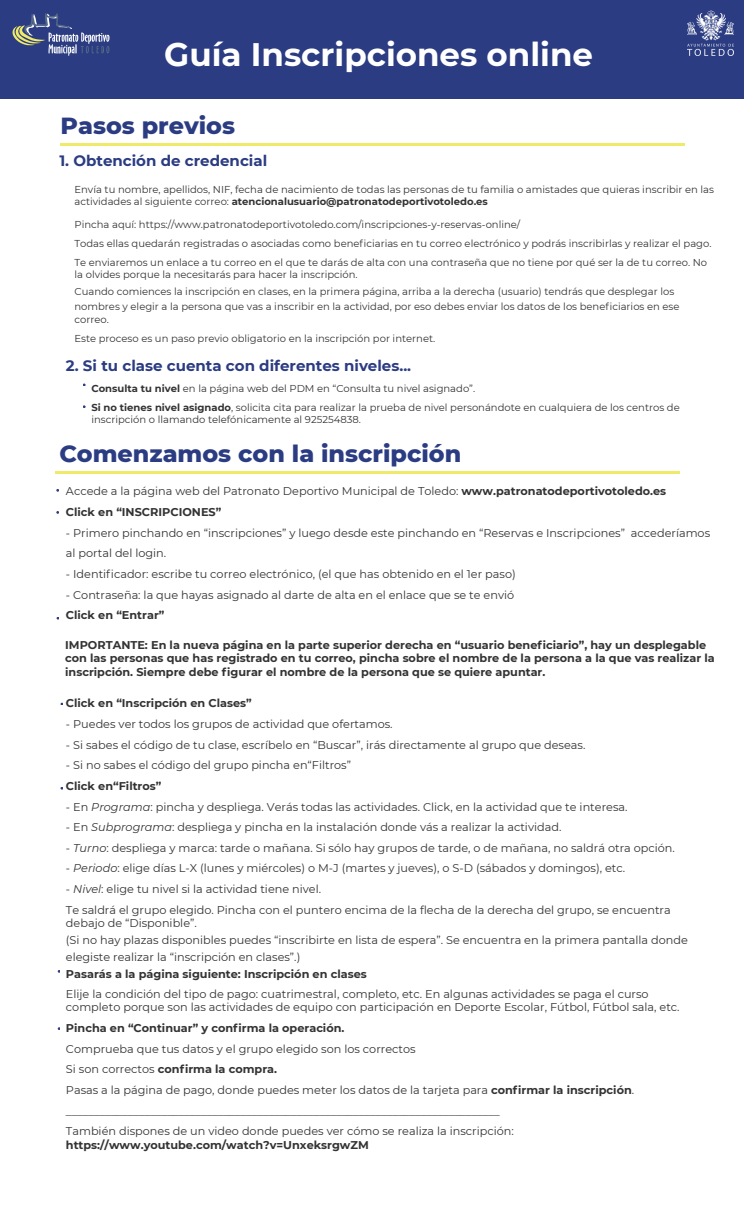
<style>
.page{position:relative;width:744px;height:1215px;background:#fff}
.page>*{position:absolute;margin:0;border:0;box-sizing:border-box;transform-origin:0 0}
.t1{font:700 32.5px "Montserrat";color:#fff}
.t2{font:800 23.75px "Montserrat";color:#2b3c82}
.t3{font:700 15px "Montserrat";color:#2b3c82}
.t4{font:11.25px/13.1px "Montserrat";color:#333}
.t5{font:700 11.25px/13.1px "Montserrat";color:#333}
.t6{font:10px/11.6px "Montserrat";color:#333}
.s1{font-weight:700}
.s2{font-style:italic}
.s3{font-weight:400}
</style>
<div class="page">
<div style="left:0;top:0;width:743px;height:98px;background:#2b3c82"></div>
<img style="left:687px;top:10px;width:45px;height:45px">
<hr style="left:61px;top:144px;width:623px;height:2px;background:#efeb68">
<hr style="left:55px;top:471px;width:624px;height:2px;background:#efeb68">
<svg style="left:12px;top:13px;width:97px;height:43px"></svg>
<p class="t1" style="left:164px;top:35px;width:430px">Guía Inscripciones online</p>
<p class="t2" style="left:61px;top:111px;width:176px">Pasos previos</p>
<p class="t3" style="left:59px;top:152px;width:209px">1. Obtención de credencial</p>
<p class="t6" style="left:74px;top:184px;width:641px">Envía tu nombre, apellidos, NIF, fecha de nacimiento de todas las personas de tu familia o amistades que quieras inscribir en las actividades al siguiente correo: <span class="s1">atencionalusuario@patronatodeportivotoledo.es</span></p>
<p class="t6" style="left:74px;top:219px;width:447px">Pincha aquí: https://www.patronatodeportivotoledo.com/inscripciones-y-reservas-online/</p>
<p class="t6" style="left:74px;top:237px;width:638px">Todas ellas quedarán registradas o asociadas como beneficiarias en tu correo electrónico y podrás inscribirlas y realizar el pago.</p>
<p class="t6" style="left:74px;top:256px;width:634px">Te enviaremos un enlace a tu correo en el que te darás de alta con una contraseña que no tiene por qué ser la de tu correo. No</p>
<p class="t6" style="left:74px;top:268px;width:285px">la olvides porque la necesitarás para hacer la inscripción.</p>
<p class="t6" style="left:74px;top:285px;width:601px">Cuando comiences la inscripción en clases, en la primera página, arriba a la derecha (usuario) tendrás que desplegar los</p>
<p class="t6" style="left:74px;top:301px;width:606px">nombres y elegir a la persona que vas a inscribir en la actividad, por eso debes enviar los datos de los beneficiarios en ese</p>
<p class="t6" style="left:74px;top:313px;width:36px">correo.</p>
<p class="t6" style="left:74px;top:332px;width:362px">Este proceso es un paso previo obligatorio en la inscripción por internet.</p>
<p class="t3" style="left:66px;top:356px;width:347px">2. Si tu clase cuenta con diferentes niveles...</p>
<p class="t6" style="left:91px;top:382px;width:385px"><span class="s1">Consulta tu nivel</span> en la página web del PDM en “Consulta tu nivel asignado”.</p>
<p class="t6" style="left:91px;top:401px;width:589px"><span class="s1">Si no tienes nivel asignado</span>, solicita cita para realizar la prueba de nivel personándote en cualquiera de los centros de</p>
<p class="t6" style="left:91px;top:413px;width:271px">inscripción o llamando telefónicamente al 925254838.</p>
<p class="t2" style="left:59px;top:438px;width:403px">Comenzamos con la inscripción</p>
<p class="t4" style="left:66px;top:484px;width:601px">Accede a la página web del Patronato Deportivo Municipal de Toledo: <span class="s1">www.patronatodeportivotoledo.es</span></p>
<p class="t5" style="left:66px;top:505px;width:157px">Click en “INSCRIPCIONES”</p>
<p class="t4" style="left:66px;top:522px;width:645px;line-height:20.6px">- Primero pinchando en “inscripciones” y luego desde este pinchando en “Reservas e Inscripciones” accederíamos al portal del login.</p>
<p class="t4" style="left:66px;top:567px;width:451px">- Identificador: escribe tu correo electrónico, (el que has obtenido en el 1er paso)</p>
<p class="t4" style="left:66px;top:588px;width:449px">- Contraseña: la que hayas asignado al darte de alta en el enlace que se te envió</p>
<p class="t5" style="left:66px;top:608px;width:100px">Click en “Entrar”</p>
<p class="t5" style="left:65px;top:638px;width:651px">IMPORTANTE: En la nueva página en la parte superior derecha en “usuario beneficiario”, hay un desplegable con las personas que has registrado en tu correo, pincha sobre el nombre de la persona a la que vas realizar la inscripción. Siempre debe figurar el nombre de la persona que se quiere apuntar.</p>
<p class="t5" style="left:66px;top:696px;width:187px">Click en “Inscripción en Clases”</p>
<p class="t4" style="left:66px;top:717px;width:328px">- Puedes ver todos los grupos de actividad que ofertamos.</p>
<p class="t4" style="left:66px;top:737px;width:521px">- Si sabes el código de tu clase, escríbelo en “Buscar”, irás directamente al grupo que deseas.</p>
<p class="t4" style="left:66px;top:758px;width:286px">- Si no sabes el código del grupo pincha en“Filtros”</p>
<p class="t5" style="left:66px;top:779px;width:97px">Click en“Filtros”</p>
<p class="t4" style="left:66px;top:799px;width:563px">- En <span class="s2">Programa</span>: pincha y despliega. Verás todas las actividades. Click, en la actividad que te interesa.</p>
<p class="t4" style="left:66px;top:820px;width:497px">- En <span class="s2">Subprograma</span>: despliega y pincha en la instalación donde vás a realizar la actividad.</p>
<p class="t4" style="left:66px;top:841px;width:610px">- <span class="s2">Turno</span>: despliega y marca: tarde o mañana. Si sólo hay grupos de tarde, o de mañana, no saldrá otra opción.</p>
<p class="t4" style="left:66px;top:861px;width:560px">- <span class="s2">Periodo</span>: elige días L-X (lunes y miércoles) o M-J (martes y jueves), o S-D (sábados y domingos), etc.</p>
<p class="t4" style="left:66px;top:882px;width:257px">- <span class="s2">Nivel</span>: elige tu nivel si la actividad tiene nivel.</p>
<p class="t4" style="left:66px;top:902px;width:606px">Te saldrá el grupo elegido. Pincha con el puntero encima de la flecha de la derecha del grupo, se encuentra</p>
<p class="t4" style="left:66px;top:916px;width:132px">debajo de “Disponible”.</p>
<p class="t4" style="left:66px;top:933px;width:623px">(Si no hay plazas disponibles puedes “inscribirte en lista de espera”. Se encuentra en la primera pantalla donde</p>
<p class="t4" style="left:66px;top:949px;width:236px">elegiste realizar la “inscripción en clases”.)</p>
<p class="t5" style="left:66px;top:966px;width:302px">Pasarás a la página siguiente: Inscripción en clases</p>
<p class="t4" style="left:66px;top:987px;width:615px">Elije la condición del tipo de pago: cuatrimestral, completo, etc. En algunas actividades se paga el curso completo porque son las actividades de equipo con participación en Deporte Escolar, Fútbol, Fútbol sala, etc.</p>
<p class="t5" style="left:66px;top:1021px;width:280px">Pincha en “Continuar” y confirma la operación.</p>
<p class="t4" style="left:66px;top:1041px;width:351px">Comprueba que tus datos y el grupo elegido son los correctos</p>
<p class="t5" style="left:66px;top:1062px;width:213px"><span class="s3">Si son correctos</span> confirma la compra.</p>
<p class="t4" style="left:66px;top:1083px;width:569px">Pasas a la página de pago, donde puedes meter los datos de la tarjeta para <span class="s1">confirmar la inscripción</span>.</p>
<p class="t4" style="left:66px;top:1124px;width:449px">También dispones de un video donde puedes ver cómo se realiza la inscripción: <span class="s1">https://www.youtube.com/watch?v=UnxeksrgwZM</span></p>
</div>
